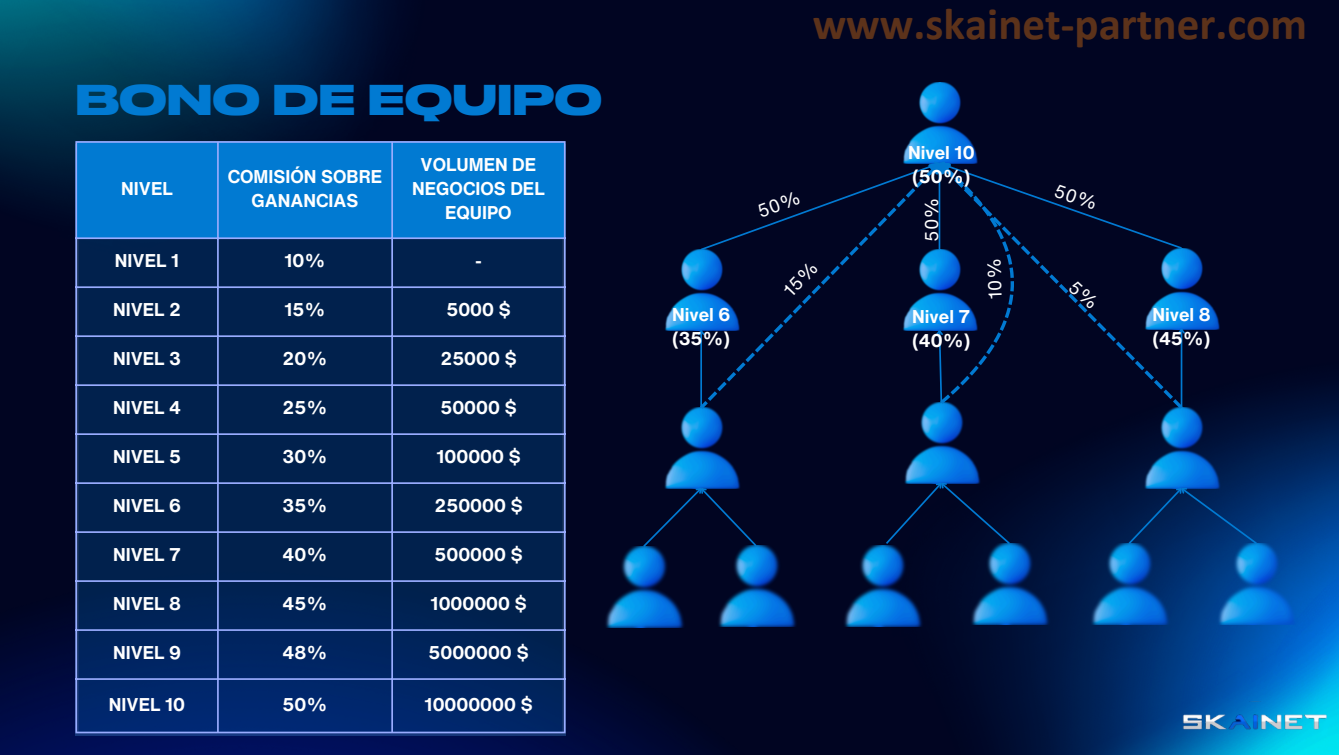
<style>
.page{position:relative;width:1339px;height:755px;background:#fff}
.page>*{position:absolute;margin:0;border:0;box-sizing:border-box;transform-origin:0 0}
.t1{font:700 45px "Calibri";color:rgb(230 118 16/.4)}
.t2{font:700 40.5px "Druk Wide Cyr";color:#017ad2}
.t3{font:700 18px/24.1px "Helvetica Now Text";color:#fff}
.t4{font:18px "Helvetica Now Text";color:#fff}
</style>
<div class="page">
<div style="left:0;top:0;width:1338px;height:754px;background:#010522"></div>
<img style="left:0;top:0;width:390px;height:200px">
<img style="left:881px;top:329px;width:457px;height:425px">
<img style="left:0;top:269px;width:881px;height:485px">
<img style="left:1179px;top:701px;width:148px;height:34px">
<svg style="left:75px;top:239px;width:490px;height:496px;background:#022354"></svg>
<div style="left:77px;top:143px;width:487px;height:94px;background:#017ad2"></div>
<hr style="left:75px;top:143px;width:2px;height:588px;background:#99acff">
<hr style="left:217px;top:143px;width:2px;height:588px;background:#99acff">
<hr style="left:391px;top:143px;width:2px;height:588px;background:#99acff">
<hr style="left:564px;top:143px;width:1px;height:588px;background:#99acff">
<hr style="left:75px;top:141px;width:490px;height:2px;background:#99acff">
<hr style="left:75px;top:237px;width:490px;height:2px;background:#99acff">
<hr style="left:75px;top:286px;width:490px;height:2px;background:#99acff">
<hr style="left:75px;top:335px;width:490px;height:2px;background:#99acff">
<hr style="left:75px;top:384px;width:490px;height:2px;background:#99acff">
<hr style="left:75px;top:433px;width:490px;height:2px;background:#99acff">
<hr style="left:75px;top:482px;width:490px;height:2px;background:#99acff">
<hr style="left:75px;top:531px;width:490px;height:1px;background:#99acff">
<hr style="left:75px;top:580px;width:490px;height:1px;background:#99acff">
<hr style="left:75px;top:629px;width:490px;height:1px;background:#99acff">
<hr style="left:75px;top:678px;width:490px;height:1px;background:#99acff">
<hr style="left:75px;top:731px;width:490px;height:2px;background:#99acff">
<img style="left:904px;top:83px;width:72px;height:69px">
<img style="left:626px;top:249px;width:70px;height:81px">
<img style="left:1186px;top:248px;width:34px;height:81px">
<img style="left:626px;top:407px;width:150px;height:81px">
<img style="left:569px;top:546px;width:150px;height:81px">
<img style="left:681px;top:545px;width:126px;height:81px">
<img style="left:866px;top:404px;width:150px;height:79px">
<img style="left:1106px;top:407px;width:150px;height:81px">
<img style="left:1084px;top:543px;width:97px;height:81px">
<img style="left:1181px;top:543px;width:150px;height:81px">
<img style="left:957px;top:543px;width:127px;height:81px">
<svg style="left:641px;top:483px;width:117px;height:65px"></svg>
<svg style="left:1126px;top:483px;width:132px;height:62px;background:#002b66"></svg>
<svg style="left:884px;top:478px;width:127px;height:67px"></svg>
<svg style="left:700px;top:404px;width:234px;height:5px"></svg>
<img style="left:807px;top:545px;width:150px;height:81px">
<svg style="left:696px;top:152px;width:490px;height:252px"></svg>
<p class="t2" style="left:75px;top:74px;width:528px">BONO DE EQUIPO</p>
<h2 class="t3" style="left:121px;top:176px;width:53px">NIVEL</h2>
<p class="t3" style="left:228px;top:164px;width:156px;text-align:center">COMISIÓN SOBRE<br>GANANCIAS</p>
<p class="t3" style="left:412px;top:152px;width:134px;text-align:center">VOLUMEN DE<br>NEGOCIOS DEL<br>EQUIPO</p>
<p class="t3" style="left:115px;top:248px;width:66px">NIVEL 1</p>
<p class="t3" style="left:284px;top:248px;width:43px">10%</p>
<p class="t3" style="left:475px;top:248px;width:8px">-</p>
<p class="t3" style="left:113px;top:297px;width:69px">NIVEL 2</p>
<p class="t3" style="left:284px;top:297px;width:43px">15%</p>
<p class="t3" style="left:446px;top:297px;width:65px">5000 $</p>
<h2 class="t3" style="left:113px;top:346px;width:69px">NIVEL 3</h2>
<h2 class="t3" style="left:282px;top:346px;width:46px">20%</h2>
<p class="t3" style="left:440px;top:346px;width:77px">25000 $</p>
<p class="t3" style="left:113px;top:395px;width:69px">NIVEL 4</p>
<p class="t3" style="left:282px;top:395px;width:46px">25%</p>
<p class="t3" style="left:440px;top:395px;width:77px">50000 $</p>
<p class="t3" style="left:113px;top:444px;width:69px">NIVEL 5</p>
<p class="t3" style="left:282px;top:444px;width:46px">30%</p>
<p class="t3" style="left:436px;top:444px;width:86px">100000 $</p>
<p class="t3" style="left:113px;top:493px;width:69px">NIVEL 6</p>
<p class="t3" style="left:282px;top:493px;width:46px">35%</p>
<p class="t3" style="left:434px;top:493px;width:89px">250000 $</p>
<p class="t3" style="left:113px;top:542px;width:69px">NIVEL 7</p>
<p class="t3" style="left:282px;top:542px;width:46px">40%</p>
<p class="t3" style="left:434px;top:542px;width:89px">500000 $</p>
<p class="t3" style="left:113px;top:591px;width:69px">NIVEL 8</p>
<p class="t3" style="left:282px;top:591px;width:46px">45%</p>
<p class="t3" style="left:430px;top:591px;width:97px">1000000 $</p>
<p class="t3" style="left:113px;top:640px;width:69px">NIVEL 9</p>
<p class="t3" style="left:282px;top:640px;width:46px">48%</p>
<p class="t3" style="left:428px;top:640px;width:101px">5000000 $</p>
<p class="t3" style="left:109px;top:691px;width:78px">NIVEL 10</p>
<p class="t3" style="left:282px;top:691px;width:46px">50%</p>
<p class="t3" style="left:424px;top:691px;width:109px">10000000 $</p>
<h1 class="t1" style="left:812px;top:6px;width:496px">www.skainet-partner.com</h1>
<p class="t3" style="left:908px;top:140px;width:68px">Nivel 10 (50%)</p>
<p class="t4" style="left:918px;top:242px;width:46px;rotate:-90deg">50%</p>
<p class="t3" style="left:672px;top:302px;width:60px">Nivel 6 (35%)</p>
<p class="t3" style="left:912px;top:303px;width:60px">Nivel 7 (40%)</p>
<p class="t3" style="left:1152px;top:302px;width:60px">Nivel 8 (45%)</p>
</div>
